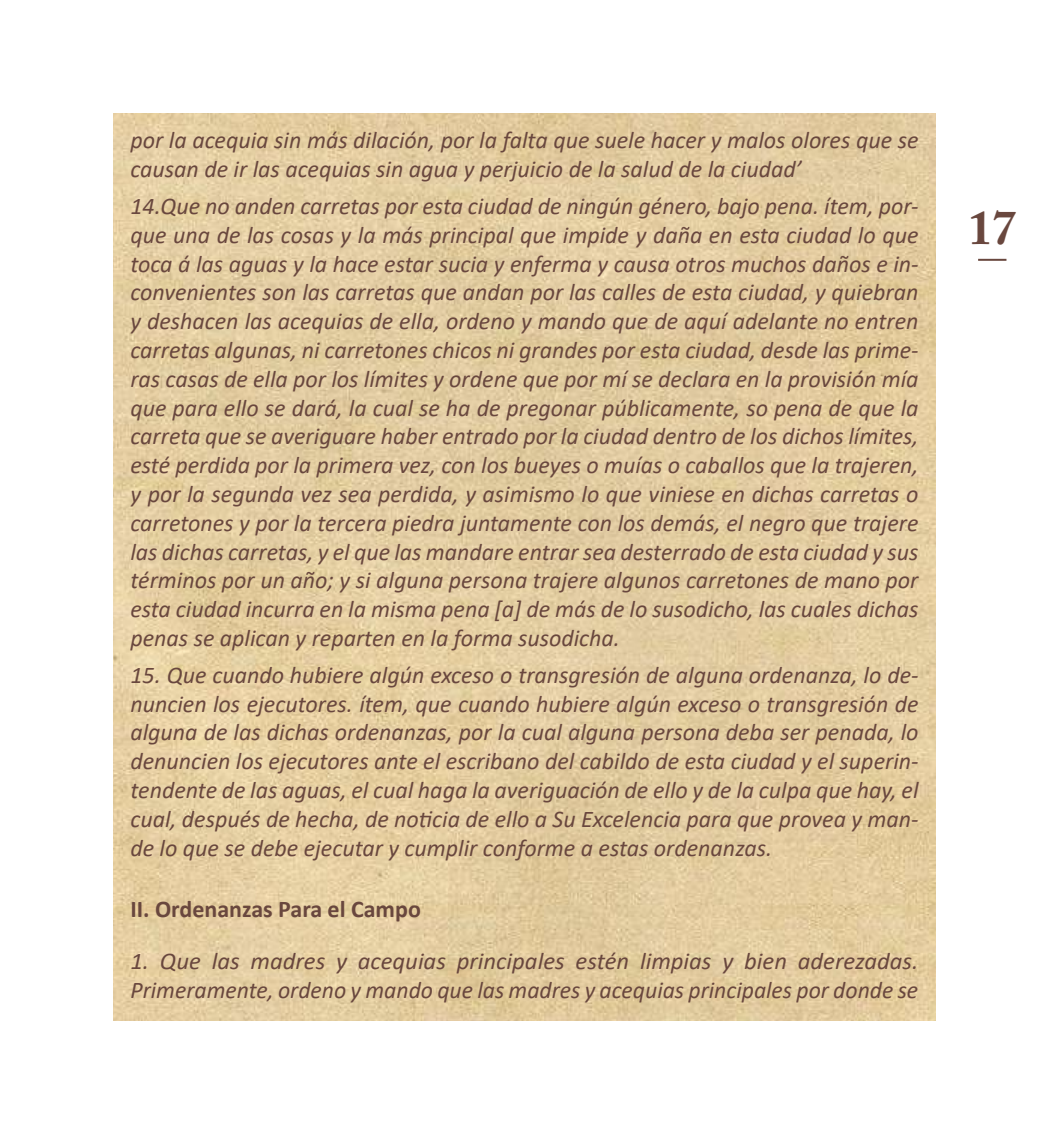
<style>
.page{position:relative;width:1049px;height:1134px;background:#fff}
.page>*{position:absolute;margin:0;border:0;box-sizing:border-box;transform-origin:0 0}
.t1{font:700 48px "Adobe Caslon Pro";color:#69473e}
.t2{font:italic 24px/28.8px "Calibri";color:#69473e}
.t3{font:700 24px "Calibri";color:#69473e}
</style>
<div class="page">
<img style="left:113px;top:113px;width:822px;height:907px">
<hr style="left:978px;top:259px;width:28px;height:2px;background:#69473e">
<p class="t2" style="left:130px;top:125px;width:790px">por la acequia sin más dilación, por la falta que suele hacer y malos olores que se causan de ir las acequias sin agua y perjuicio de la salud de la ciudad’</p>
<p class="t2" style="left:130px;top:191px;width:790px;text-align:justify">14.Que no anden carretas por esta ciudad de ningún género, bajo pena. ítem, por&shy;que una de las cosas y la más principal que impide y daña en esta ciudad lo que toca á las aguas y la hace estar sucia y enferma y causa otros muchos daños e in&shy;convenientes son las carretas que andan por las calles de esta ciudad, y quiebran y deshacen las acequias de ella, ordeno y mando que de aquí adelante no entren carretas algunas, ni carretones chicos ni grandes por esta ciudad, desde las prime&shy;ras casas de ella por los límites y ordene que por mí se declara en la provisión mía que para ello se dará, la cual se ha de pregonar públicamente, so pena de que la carreta que se averiguare haber entrado por la ciudad dentro de los dichos límites, esté perdida por la primera vez, con los bueyes o muías o caballos que la trajeren, y por la segunda vez sea perdida, y asimismo lo que viniese en dichas carretas o carretones y por la tercera piedra juntamente con los demás, el negro que trajere las dichas carretas, y el que las mandare entrar sea desterrado de esta ciudad y sus términos por un año; y si alguna persona trajere algunos carretones de mano por esta ciudad incurra en la misma pena [a] de más de lo susodicho, las cuales dichas penas se aplican y reparten en la forma susodicha.</p>
<p class="t2" style="left:130px;top:659px;width:790px;text-align:justify">15. Que cuando hubiere algún exceso o transgresión de alguna ordenanza, lo de&shy;nuncien los ejecutores. ítem, que cuando hubiere algún exceso o transgresión de alguna de las dichas ordenanzas, por la cual alguna persona deba ser penada, lo denuncien los ejecutores ante el escribano del cabildo de esta ciudad y el superin&shy;tendente de las aguas, el cual haga la averiguación de ello y de la culpa que hay, el cual, después de hecha, de noticia de ello a Su Excelencia para que provea y man&shy;de lo que se debe ejecutar y cumplir conforme a estas ordenanzas.</p>
<p class="t3" style="left:130px;top:891px;width:292px">II. Ordenanzas Para el Campo</p>
<p class="t2" style="left:130px;top:946px;width:789px">1. Que las madres y acequias principales estén limpias y bien aderezadas.<br>Primeramente, ordeno y mando que las madres y acequias principales por donde se</p>
<h1 class="t1" style="left:968px;top:200px;width:49px">17</h1>
</div>
